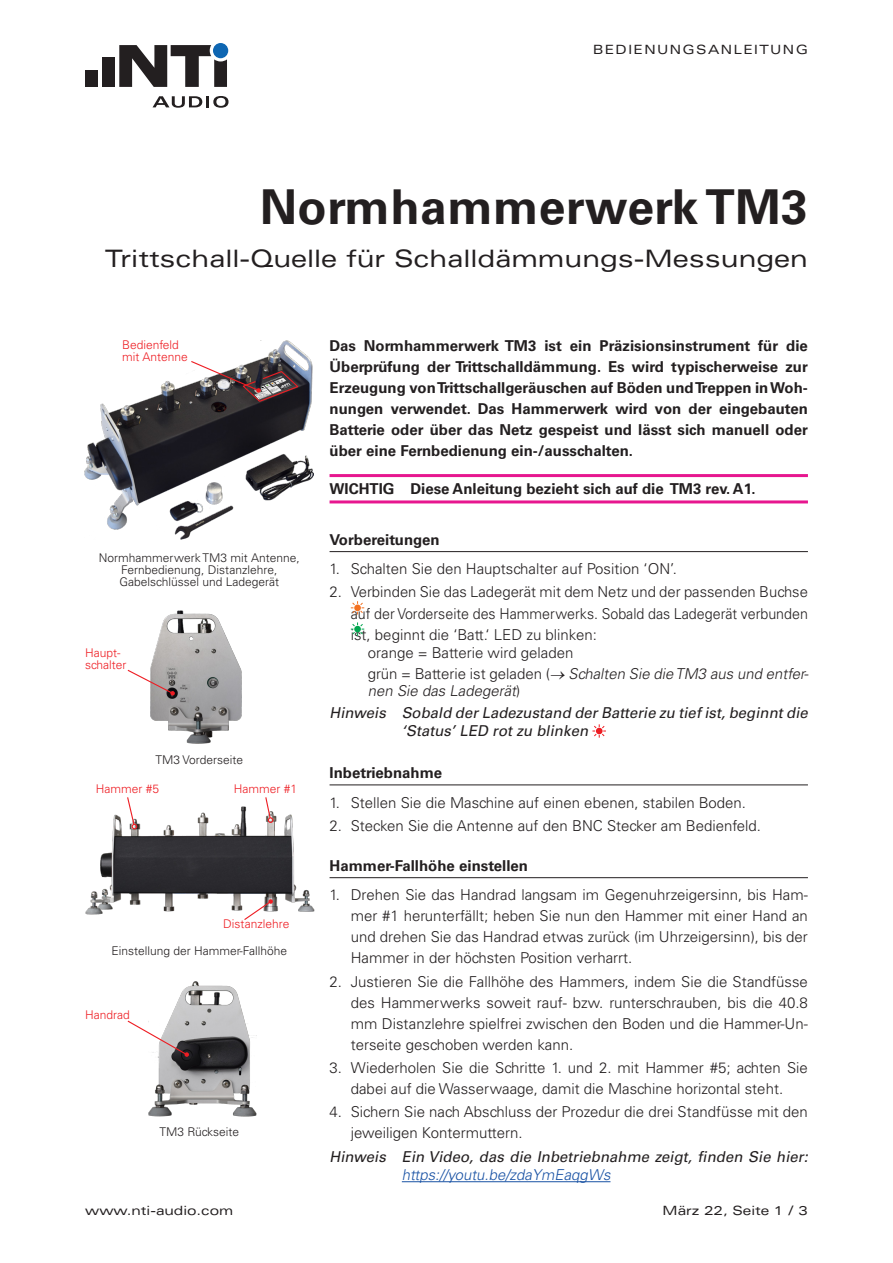
<style>
.page{position:relative;width:893px;height:1263px;background:#fff}
.page>*{position:absolute;margin:0;border:0;box-sizing:border-box;transform-origin:0 0}
._01_Document_Titel_1{font:700 48px "Univers LT Std";letter-spacing:.01em;color:#231f20}
._02_Document_Titel_2{font:expanded 24px "Univers LT Std";color:#231f20}
._09_Character_List{font:300 15px/21px "Univers LT Std";color:#231f20;text-align:justify}
._03_Introduction{font:700 15px/21px "Univers LT Std";color:#231f20;text-align:justify}
._31_HINT{font:italic 15px/18px "Univers LT Std";color:#231f20}
._13_NoBulletList_ind{font:italic 300 15px/16.5px "Univers LT Std";color:#231f20}
._20_Headline_1{font:700 15px "Univers LT Std";color:#231f20}
._30_NOTE{font:700 15px "Univers LT Std";color:#231f20}
._13_NoBulletList_ind-2{font:300 15px "Univers LT Std";color:#231f20}
.t1{font:expanded 12.75px "Univers LT Std";color:#231f20}
.t2{font:expanded 12.75px "Univers LT Std";letter-spacing:.11em;color:#231f20}
._15a_Picture_TableTe{font:300 12px/12px "Univers LT Std";color:#231f20;text-align:center}
._15a_Picture_TableTe-2{font:300 12px/12px "Univers LT Std";color:#ee1d23}
.s1{font-style:normal}
.s2{font-weight:300;color:#1952a4}
</style>
<div class="page">
<img style="left:150px;top:610px;width:92px;height:134px">
<img style="left:149px;top:981px;width:108px;height:135px">
<svg style="left:127px;top:1019px;width:62px;height:38px"></svg>
<img style="left:85px;top:806px;width:230px;height:108px">
<svg style="left:126px;top:797px;width:11px;height:32px"></svg>
<svg style="left:264px;top:797px;width:9px;height:26px"></svg>
<svg style="left:243px;top:899px;width:30px;height:21px"></svg>
<img style="left:85px;top:340px;width:229px;height:200px">
<svg style="left:127px;top:669px;width:48px;height:26px"></svg>
<img style="left:190px;top:360px;width:110px;height:43px">
<hr style="left:330px;top:474px;width:478px;height:3px;background:#e7168f">
<hr style="left:330px;top:500px;width:478px;height:3px;background:#e7168f">
<hr style="left:330px;top:551px;width:478px;height:1px;background:#231f20">
<hr style="left:330px;top:784px;width:478px;height:1px;background:#231f20">
<hr style="left:330px;top:877px;width:478px;height:1px;background:#231f20">
<hr style="left:402px;top:1181px;width:208px;height:1px;background:#1952a4">
<svg style="left:592px;top:724px;width:14px;height:14px"></svg>
<svg style="left:351px;top:601px;width:13px;height:13px"></svg>
<svg style="left:351px;top:622px;width:13px;height:14px"></svg>
<div style="left:102px;top:58px;width:13px;height:29px;background:#231f20"></div>
<div style="left:85px;top:71px;width:13px;height:16px;background:#231f20"></div>
<svg style="left:153px;top:96px;width:75px;height:12px"></svg>
<svg style="left:119px;top:45px;width:108px;height:42px"></svg>
<div style="left:213px;top:43px;width:15px;height:15px;background:#0e66b2;border-radius:50%"></div>
<p class="t2" style="left:593px;top:42px;width:216px">BEDIENUNGSANLEITUNG</p>
<p class="_01_Document_Titel_1" style="left:260px;top:179px;width:550px">Normhammerwerk TM3</p>
<p class="_02_Document_Titel_2" style="left:105px;top:244px;width:704px">Trittschall-Quelle für Schalldämmungs-Messungen</p>
<p class="_15a_Picture_TableTe-2" style="left:122px;top:339px;width:58px">Bedienfeld</p>
<p class="_15a_Picture_TableTe-2" style="left:122px;top:351px;width:67px">mit Antenne</p>
<p class="_15a_Picture_TableTe" style="left:99px;top:551px;width:202px">Normhammerwerk TM3 mit Antenne,<br>Fernbedienung, Distanzlehre,<br>Gabelschlüssel und Ladegerät</p>
<p class="_15a_Picture_TableTe-2" style="left:85px;top:647px;width:43px">Haupt&shy;schalter</p>
<p class="_15a_Picture_TableTe" style="left:156px;top:753px;width:89px">TM3 Vorderseite</p>
<p class="_15a_Picture_TableTe-2" style="left:96px;top:783px;width:65px">Hammer #5</p>
<p class="_15a_Picture_TableTe-2" style="left:234px;top:783px;width:65px">Hammer #1</p>
<p class="_15a_Picture_TableTe-2" style="left:223px;top:918px;width:68px">Distanzlehre</p>
<p class="_15a_Picture_TableTe" style="left:111px;top:945px;width:177px">Einstellung der Hammer-Fallhöhe</p>
<p class="_15a_Picture_TableTe-2" style="left:85px;top:1008px;width:46px">Handrad</p>
<p class="_15a_Picture_TableTe" style="left:159px;top:1125px;width:81px">TM3 Rückseite</p>
<p class="_03_Introduction" style="left:330px;top:335px;width:480px">Das Normhammerwerk TM3 ist ein Präzisionsinstrument für die Überprüfung der Trittschalldämmung. Es wird typischerweise zur Erzeugung von Trittschallgeräuschen auf Böden und Treppen in Woh&shy;nungen verwendet. Das Hammerwerk wird von der eingebauten Batterie oder über das Netz gespeist und lässt sich manuell oder über eine Fernbedienung ein-/ausschalten.</p>
<p class="_30_NOTE" style="left:330px;top:480px;width:427px">WICHTIG Diese Anleitung bezieht sich auf die TM3 rev. A1.</p>
<p class="_20_Headline_1" style="left:330px;top:531px;width:112px">Vorbereitungen</p>
<p class="_09_Character_List" style="left:330px;top:558px;width:349px">1. Schalten Sie den Hauptschalter auf Position ‘ON’.</p>
<p class="_09_Character_List" style="left:351px;top:582px;width:459px;text-indent:-21px">2. Verbinden Sie das Ladegerät mit dem Netz und der passenden Buchse auf der Vorderseite des Hammerwerks. Sobald das Ladegerät verbunden ist, beginnt die ‘Batt.‘ LED zu blinken:</p>
<p class="_13_NoBulletList_ind-2" style="left:368px;top:644px;width:207px">orange = Batterie wird geladen</p>
<p class="_13_NoBulletList_ind" style="left:368px;top:665px;width:445px"><span class="s1">g rü n = B a tt e r i e i st g e l a d e n (</span> → Schalten Sie die TM3 aus und entfer&shy;nen Sie das Ladegerät<span class="s1">)</span></p>
<p class="_31_HINT" style="left:402px;top:704px;width:411px;text-indent:-72px">Hinweis Sobald derLadezustand derBatterie zu tiefist,beginntdie ‘Status’ LED rot zu blinken</p>
<p class="_20_Headline_1" style="left:330px;top:764px;width:114px">Inbetriebnahme</p>
<p class="_09_Character_List" style="left:330px;top:792px;width:418px">1. Stellen Sie die Maschine auf einen ebenen, stabilen Boden.</p>
<p class="_09_Character_List" style="left:330px;top:815px;width:433px">2. Stecken Sie die Antenne auf den BNC Stecker am Bedienfeld.</p>
<p class="_20_Headline_1" style="left:330px;top:857px;width:200px">Hammer-Fallhöhe einstellen</p>
<p class="_09_Character_List" style="left:351px;top:885px;width:459px;text-indent:-21px">1. Drehen Sie das Handrad langsam im Gegenuhrzeigersinn, bis Ham&shy;mer #1 herunterfällt; heben Sie nun den Hammer mit einer Hand an und drehen Sie das Handrad etwas zurück (im Uhrzeigersinn), bis der Hammer in der höchsten Position verharrt.</p>
<p class="_09_Character_List" style="left:351px;top:971px;width:459px;text-indent:-21px">2. Justieren Sie die Fallhöhe des Hammers, indem Sie die Standfüsse des Hammerwerks soweit rauf- bzw. runterschrauben, bis die 40.8 mm Distanzlehre spielfrei zwischen den Boden und die Hammer-Un&shy;terseite geschoben werden kann.</p>
<p class="_09_Character_List" style="left:330px;top:1057px;width:480px;text-align:center">3. Wiederholen Sie die Schritte 1. und 2. mit Hammer #5; achten Sie dabei auf die Wasserwaage, damit die Maschine horizontal steht.</p>
<p class="_09_Character_List" style="left:351px;top:1101px;width:459px;text-indent:-21px">4. Sichern Sie nach Abschluss der Prozedur die drei Standfüsse mit den jeweiligen Kontermuttern.</p>
<p class="_31_HINT" style="left:402px;top:1148px;width:411px;text-indent:-72px">Hinweis Ein Video, das die Inbetriebnahme zeigt, finden Sie hier: <span class="s2">https://youtu.be/zdaYmEaqgWs</span></p>
<p class="t1" style="left:85px;top:1203px;width:150px">www.nti-audio.com</p>
<p class="t1" style="left:663px;top:1203px;width:147px">März 22, Seite 1 / 3</p>
</div>
